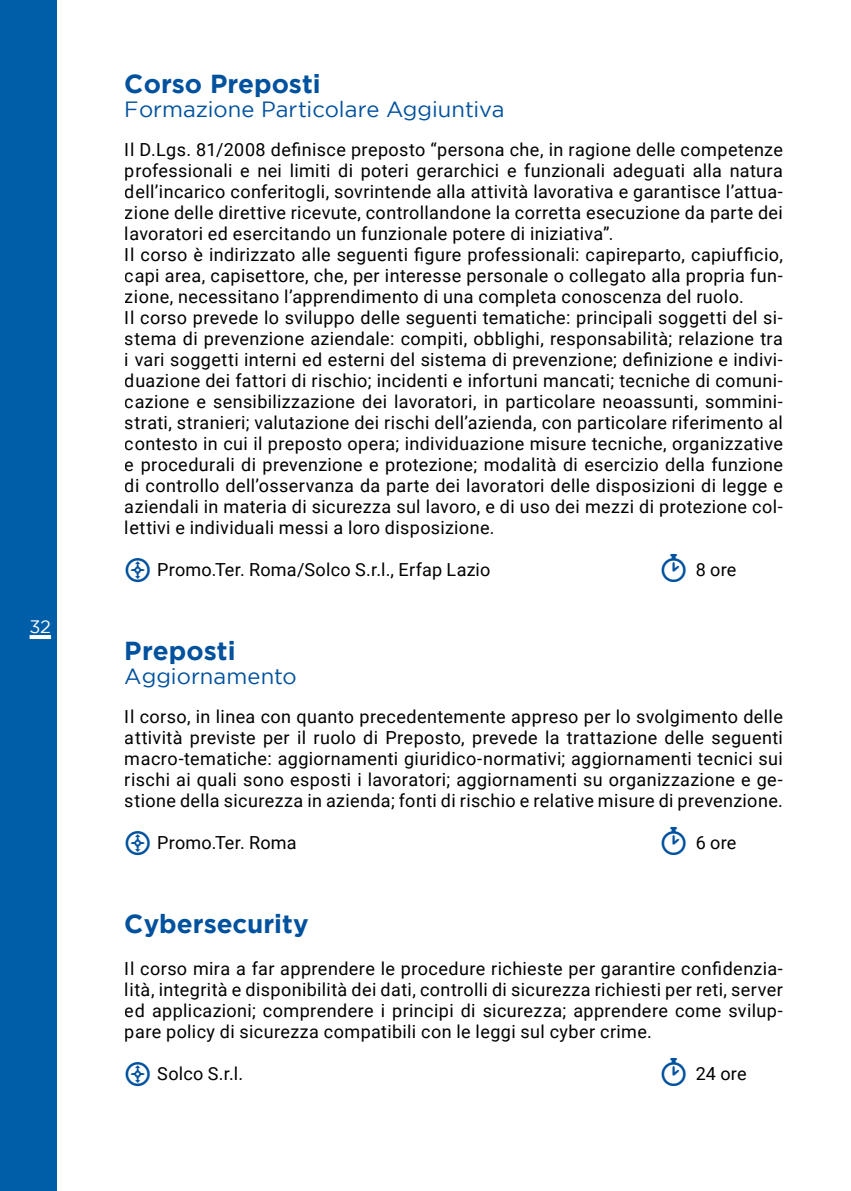
<style>
.page{position:relative;width:851px;height:1191px;background:#fff}
.page>*{position:absolute;margin:0;border:0;box-sizing:border-box;transform-origin:0 0}
.t1{font:700 26px "Gotham";color:#00519e}
.t2{font:22px "Gotham";color:#00519e}
.t3{font:18px/21px "Roboto";letter-spacing:.02em;color:#000;text-align:justify}
.t4{font:18px "Gotham";color:#fff}
</style>
<div class="page">
<div style="left:0;top:0;width:57px;height:1191px;background:#005ea8"></div>
<hr style="left:30px;top:635px;width:21px;height:4px;background:#fff">
<p class="t4" style="left:30px;top:616px;width:23px">32</p>
<h1 class="t1" style="left:125px;top:69px;width:197px">Corso Preposti</h1>
<p class="t2" style="left:125px;top:97px;width:381px">Formazione Particolare Aggiuntiva</p>
<p class="t3" style="left:125px;top:138px;width:659px;text-align:left">Il D.Lgs. 81/2008 definisce preposto “persona che, in ragione delle competenze professionali e nei limiti di poteri gerarchici e funzionali adeguati alla natura dell’incarico conferitogli, sovrintende alla attività lavorativa e garantisce l’attua&shy;zione delle direttive ricevute, controllandone la corretta esecuzione da parte dei lavoratori ed esercitando un funzionale potere di iniziativa”.<br>Il corso è indirizzato alle seguenti figure professionali: capireparto, capiufficio, capi area, capisettore, che, per interesse personale o collegato alla propria fun&shy;zione, necessitano l’apprendimento di una completa conoscenza del ruolo.<br>Il corso prevede lo sviluppo delle seguenti tematiche: principali soggetti del si&shy;stema di prevenzione aziendale: compiti, obblighi, responsabilità; relazione tra i vari soggetti interni ed esterni del sistema di prevenzione; definizione e indivi&shy;duazione dei fattori di rischio; incidenti e infortuni mancati; tecniche di comuni&shy;cazione e sensibilizzazione dei lavoratori, in particolare neoassunti, sommini&shy;strati, stranieri; valutazione dei rischi dell’azienda, con particolare riferimento al contesto in cui il preposto opera; individuazione misure tecniche, organizzative e procedurali di prevenzione e protezione; modalità di esercizio della funzione di controllo dell’osservanza da parte dei lavoratori delle disposizioni di legge e aziendali in materia di sicurezza sul lavoro, e di uso dei mezzi di protezione col&shy;lettivi e individuali messi a loro disposizione.</p>
<p class="t3" style="left:157px;top:558px;width:334px">Promo.Ter. Roma/Solco S.r.l., Erfap Lazio</p>
<p class="t3" style="left:695px;top:558px;width:42px">8 ore</p>
<h1 class="t1" style="left:125px;top:636px;width:112px">Preposti</h1>
<p class="t2" style="left:125px;top:664px;width:173px">Aggiornamento</p>
<p class="t3" style="left:125px;top:705px;width:659px">Il corso, in linea con quanto precedentemente appreso per lo svolgimento delle attività previste per il ruolo di Preposto, prevede la trattazione delle seguenti macro-tematiche: aggiornamenti giuridico-normativi; aggiornamenti tecnici sui rischi ai quali sono esposti i lavoratori; aggiornamenti su organizzazione e ge&shy;stione della sicurezza in azienda; fonti di rischio e relative misure di prevenzione.</p>
<p class="t3" style="left:157px;top:831px;width:141px">Promo.Ter. Roma</p>
<p class="t3" style="left:695px;top:831px;width:42px">6 ore</p>
<h1 class="t1" style="left:125px;top:909px;width:185px">Cybersecurity</h1>
<p class="t3" style="left:125px;top:957px;width:659px">Il corso mira a far apprendere le procedure richieste per garantire confidenzia&shy;lità, integrità e disponibilità dei dati, controlli di sicurezza richiesti per reti, server ed applicazioni; comprendere i principi di sicurezza; apprendere come svilup&shy;pare policy di sicurezza compatibili con le leggi sul cyber crime.</p>
<p class="t3" style="left:157px;top:1062px;width:87px">Solco S.r.l.</p>
<p class="t3" style="left:695px;top:1062px;width:53px">24 ore</p>
</div>
